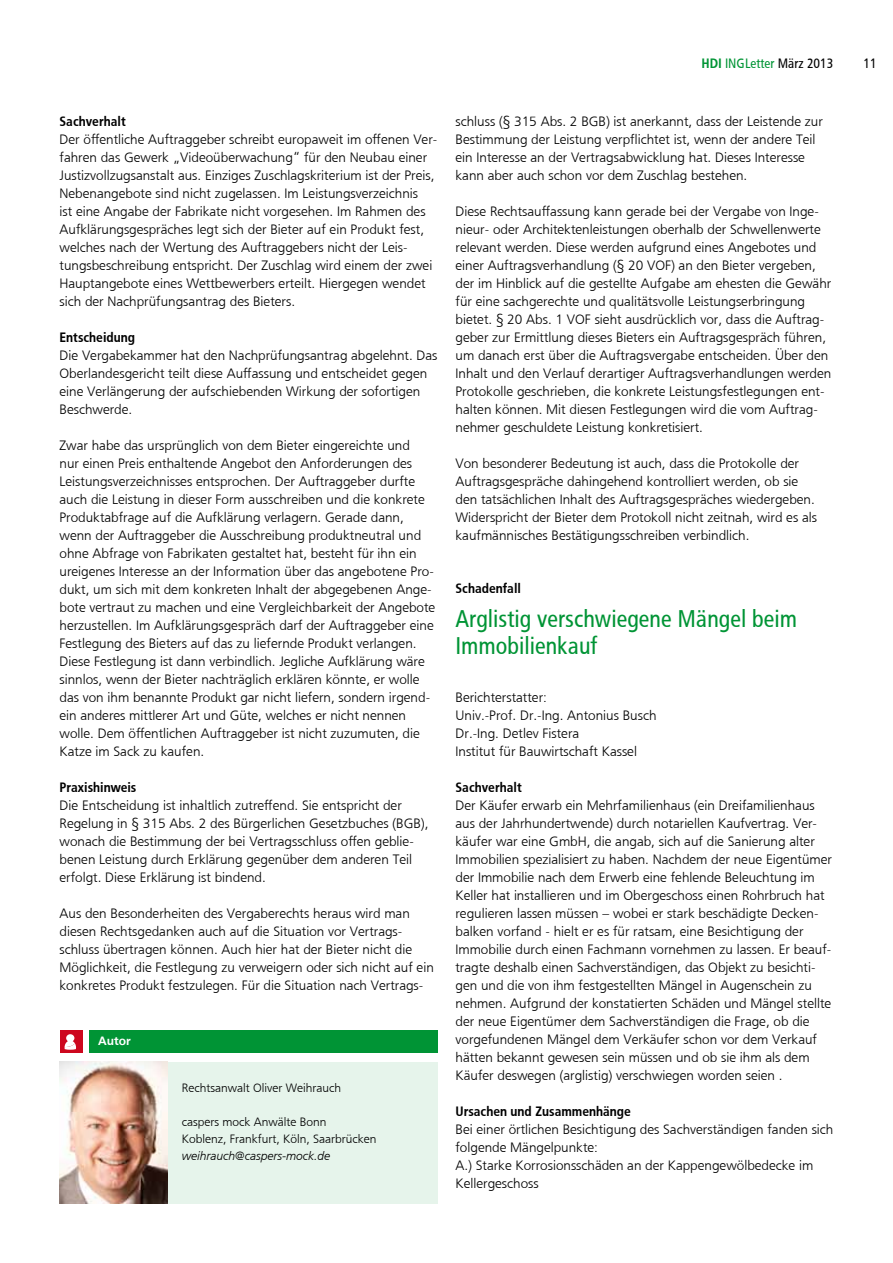
<style>
.page{position:relative;width:893px;height:1263px;background:#fff}
.page>*{position:absolute;margin:0;border:0;box-sizing:border-box;transform-origin:0 0}
.t1{font:24px/27px "HDI Gerling Sans Cond Regular";color:#009435}
.t2{font:13.5px/18px "HDI Gerling Sans Light";color:#000}
.t3{font:13.5px "HDI Gerling Sans Cond Bold";color:#000}
.t4{font:13.5px "HDI Gerling Sans Cond Regular";color:#009435}
.t5{font:13.5px "HDI Gerling Sans Cond Regular";color:#000}
.t6{font:12px/17px "HDI Gerling Sans Light";color:#000}
.t7{font:12px "HDI Gerling Sans Light Italic";color:#000}
.t8{font:12px "HDI Gerling Sans Bold";color:#fff}
.s1{font-family:"HDI Gerling Sans Cond Bold"}
.s2{color:#000}
</style>
<div class="page">
<div style="left:150px;top:1062px;width:287px;height:141px;background:#e6f4eb"></div>
<div style="left:89px;top:1030px;width:348px;height:23px;background:#009435"></div>
<div style="left:60px;top:1030px;width:23px;height:23px;background:#cd071e"></div>
<svg style="left:65px;top:1034px;width:11px;height:16px"></svg>
<img style="left:60px;top:1062px;width:107px;height:141px">
<p class="t4" style="left:701px;top:56px;width:134px"><span class="s1">HDI</span> INGLetter <span class="s2">März 2013</span></p>
<p class="t3" style="left:60px;top:113px;width:68px">Sachverhalt</p>
<p class="t2" style="left:60px;top:130px;width:379px">Der öffentliche Auftraggeber schreibt europaweit im offenen Ver&shy;fahren das Gewerk „Videoüberwachung“ für den Neubau einer Justizvollzugsanstalt aus. Einziges Zuschlagskriterium ist der Preis, Nebenangebote sind nicht zugelassen. Im Leistungsverzeichnis<br>ist eine Angabe der Fabrikate nicht vorgesehen. Im Rahmen des Aufklärungsgespräches legt sich der Bieter auf ein Produkt fest, welches nach der Wertung des Auftraggebers nicht der Leis&shy;tungsbeschreibung entspricht. Der Zuschlag wird einem der zwei Hauptangebote eines Wettbewerbers erteilt. Hiergegen wendet sich der Nachprüfungsantrag des Bieters.</p>
<p class="t3" style="left:60px;top:329px;width:77px">Entscheidung</p>
<p class="t2" style="left:60px;top:346px;width:379px">Die Vergabekammer hat den Nachprüfungsantrag abgelehnt. Das Oberlandesgericht teilt diese Auffassung und entscheidet gegen eine Verlängerung der aufschiebenden Wirkung der sofortigen Beschwerde.</p>
<p class="t2" style="left:60px;top:436px;width:377px">Zwar habe das ursprünglich von dem Bieter eingereichte und<br>nur einen Preis enthaltende Angebot den Anforderungen des Leistungsverzeichnisses entsprochen. Der Auftraggeber durfte auch die Leistung in dieser Form ausschreiben und die konkrete Produktabfrage auf die Aufklärung verlagern. Gerade dann, wenn der Auftraggeber die Ausschreibung produktneutral und ohne Abfrage von Fabrikaten gestaltet hat, besteht für ihn ein ureigenes Interesse an der Information über das angebotene Pro&shy;dukt, um sich mit dem konkreten Inhalt der abgegebenen Ange&shy;bote vertraut zu machen und eine Vergleichbarkeit der Angebote herzustellen. Im Aufklärungsgespräch darf der Auftraggeber eine Festlegung des Bieters auf das zu liefernde Produkt verlangen.<br>Diese Festlegung ist dann verbindlich. Jegliche Aufklärung wäre sinnlos, wenn der Bieter nachträglich erklären könnte, er wolle das von ihm benannte Produkt gar nicht liefern, sondern irgend&shy;ein anderes mittlerer Art und Güte, welches er nicht nennen wolle. Dem öffentlichen Auftraggeber ist nicht zuzumuten, die Katze im Sack zu kaufen.</p>
<p class="t3" style="left:60px;top:779px;width:78px">Praxishinweis</p>
<p class="t2" style="left:60px;top:796px;width:370px">Die Entscheidung ist inhaltlich zutreffend. Sie entspricht der Regelung in § 315 Abs. 2 des Bürgerlichen Gesetzbuches (BGB), wonach die Bestimmung der bei Vertragsschluss offen geblie&shy;benen Leistung durch Erklärung gegenüber dem anderen Teil erfolgt. Diese Erklärung ist bindend.</p>
<p class="t2" style="left:60px;top:904px;width:376px">Aus den Besonderheiten des Vergaberechts heraus wird man diesen Rechtsgedanken auch auf die Situation vor Vertrags&shy;schluss übertragen können. Auch hier hat der Bieter nicht die Möglichkeit, die Festlegung zu verweigern oder sich nicht auf ein konkretes Produkt festzulegen. Für die Situation nach Vertrags-</p>
<p class="t8" style="left:98px;top:1034px;width:34px">Autor</p>
<p class="t6" style="left:182px;top:1079px;width:161px">Rechtsanwalt Oliver Weihrauch</p>
<p class="t6" style="left:182px;top:1113px;width:196px">caspers mock Anwälte Bonn<br>Koblenz, Frankfurt, Köln, Saarbrücken</p>
<p class="t7" style="left:182px;top:1149px;width:150px">weihrauch@caspers-mock.de</p>
<p class="t2" style="left:455px;top:112px;width:369px">schluss (§ 315 Abs. 2 BGB) ist anerkannt, dass der Leistende zur Bestimmung der Leistung verpflichtet ist, wenn der andere Teil ein Interesse an der Vertragsabwicklung hat. Dieses Interesse kann aber auch schon vor dem Zuschlag bestehen.</p>
<p class="t2" style="left:455px;top:202px;width:377px">Diese Rechtsauffassung kann gerade bei der Vergabe von Inge&shy;nieur- oder Architektenleistungen oberhalb der Schwellenwerte relevant werden. Diese werden aufgrund eines Angebotes und einer Auftragsverhandlung (§ 20 VOF) an den Bieter vergeben, der im Hinblick auf die gestellte Aufgabe am ehesten die Gewähr für eine sachgerechte und qualitätsvolle Leistungserbringung bietet. § 20 Abs. 1 VOF sieht ausdrücklich vor, dass die Auftrag&shy;geber zur Ermittlung dieses Bieters ein Auftragsgespräch führen, um danach erst über die Auftragsvergabe entscheiden. Über den Inhalt und den Verlauf derartiger Auftragsverhandlungen werden Protokolle geschrieben, die konkrete Leistungsfestlegungen ent&shy;halten können. Mit diesen Festlegungen wird die vom Auftrag&shy;nehmer geschuldete Leistung konkretisiert.</p>
<p class="t2" style="left:455px;top:454px;width:363px">Von besonderer Bedeutung ist auch, dass die Protokolle der Auftragsgespräche dahingehend kontrolliert werden, ob sie den tatsächlichen Inhalt des Auftragsgespräches wiedergeben.<br>Widerspricht der Bieter dem Protokoll nicht zeitnah, wird es als kaufmännisches Bestätigungsschreiben verbindlich.</p>
<p class="t3" style="left:455px;top:580px;width:67px">Schadenfall</p>
<h1 class="t1" style="left:455px;top:606px;width:343px">Arglistig verschwiegene Mängel beim<br>Immobilienkauf</h1>
<p class="t2" style="left:455px;top:688px;width:203px">Berichterstatter:<br>Univ.-Prof. Dr.-Ing. Antonius Busch<br>Dr.-Ing. Detlev Fistera<br>Institut für Bauwirtschaft Kassel</p>
<p class="t3" style="left:455px;top:779px;width:68px">Sachverhalt</p>
<p class="t2" style="left:455px;top:796px;width:378px">Der Käufer erwarb ein Mehrfamilienhaus (ein Dreifamilienhaus aus der Jahrhundertwende) durch notariellen Kaufvertrag. Ver&shy;käufer war eine GmbH, die angab, sich auf die Sanierung alter Immobilien spezialisiert zu haben. Nachdem der neue Eigentümer der Immobilie nach dem Erwerb eine fehlende Beleuchtung im Keller hat installieren und im Obergeschoss einen Rohrbruch hat regulieren lassen müssen – wobei er stark beschädigte Decken&shy;balken vorfand - hielt er es für ratsam, eine Besichtigung der Immobilie durch einen Fachmann vornehmen zu lassen. Er beauf&shy;tragte deshalb einen Sachverständigen, das Objekt zu besichti&shy;gen und die von ihm festgestellten Mängel in Augenschein zu nehmen. Aufgrund der konstatierten Schäden und Mängel stellte der neue Eigentümer dem Sachverständigen die Frage, ob die vorgefundenen Mängel dem Verkäufer schon vor dem Verkauf hätten bekannt gewesen sein müssen und ob sie ihm als dem Käufer deswegen (arglistig) verschwiegen worden seien .</p>
<p class="t3" style="left:455px;top:1103px;width:177px">Ursachen und Zusammenhänge</p>
<p class="t2" style="left:455px;top:1120px;width:379px">Bei einer örtlichen Besichtigung des Sachverständigen fanden sich folgende Mängelpunkte:<br>A.) Starke Korrosionsschäden an der Kappengewölbedecke im Kellergeschoss</p>
<p class="t5" style="left:864px;top:56px;width:15px">11</p>
</div>
